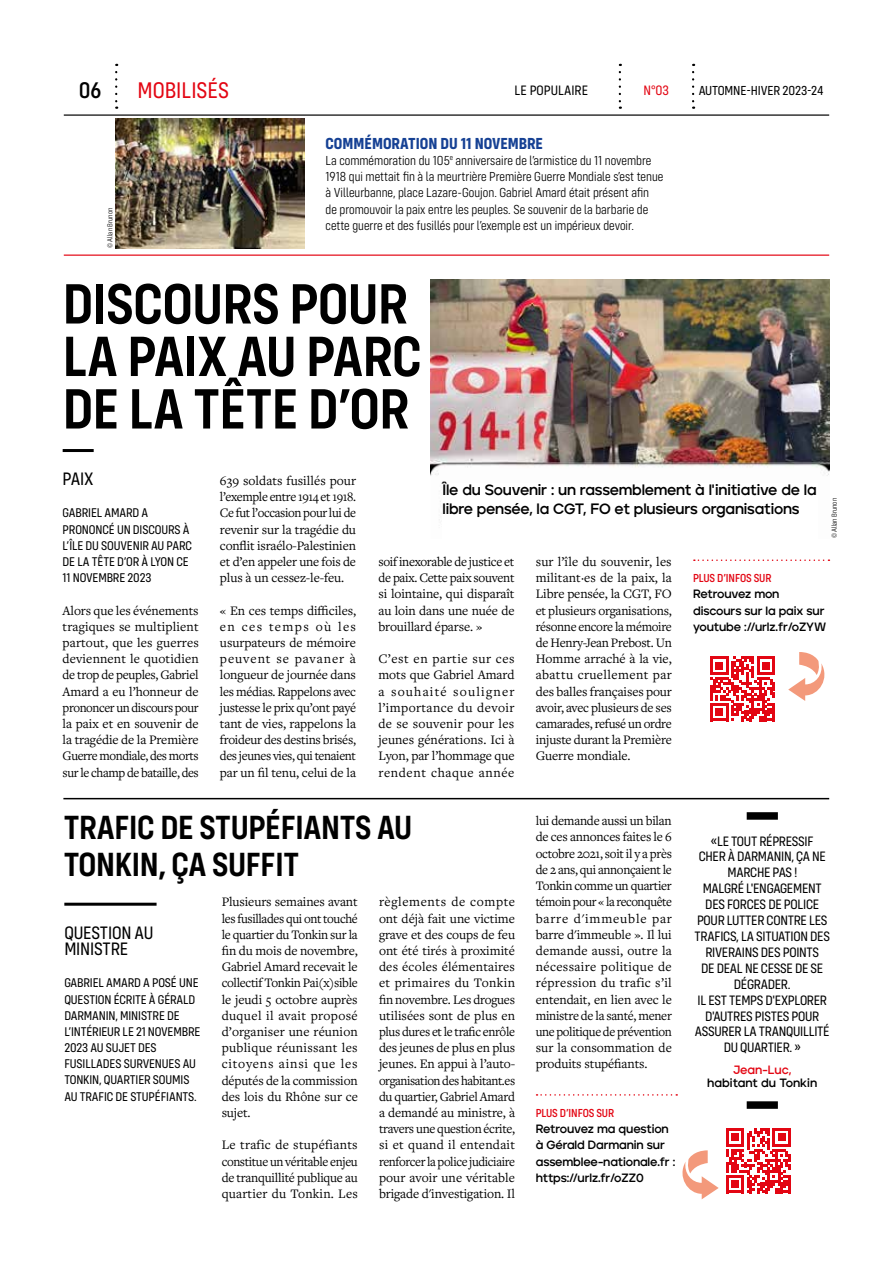
<style>
.page{position:relative;width:893px;height:1263px;background:#fff}
.page>*{position:absolute;margin:0;border:0;box-sizing:border-box;transform-origin:0 0}
.t1{font:600 58.65px/52.5px "Config Condensed";letter-spacing:-.01em;color:#000}
.t2{font:600 34.65px/37.5px "Config Condensed";letter-spacing:-.01em;color:#000}
.t3{font:23.4px "Config Condensed";color:#e30613}
.t4{font:500 23.4px "Config Condensed";color:#000}
.t5{font:18.6px/16.2px "Config Condensed";letter-spacing:-.01em;color:#000}
.t6{font:700 16.5px "Config Condensed";color:#164194}
.t7{font:700 15px/19.5px "Jeko";letter-spacing:-.01em;color:#000}
.t8{font:14.1px/15.9px "Config Condensed";letter-spacing:-.02em;color:#000;text-align:center}
.t9{font:14.1px "Config Condensed";color:#000}
.t10{font:14.1px "Config Condensed";color:#e30613}
.t11{font:13.5px/16.2px "Freight Text Pro";letter-spacing:-.01em;color:#000;text-align:justify}
.t12{font:300 13.5px/16.2px "Config Condensed";color:#000}
.t13{font:13.5px "Config Condensed";letter-spacing:-.01em;color:#000}
.t14{font:13.05px/16.2px "Config Condensed";letter-spacing:-.01em;color:#000}
.t15{font:700 12px/16.2px "Jeko";letter-spacing:-.01em;color:#000}
.t16{font:500 12px "Config Condensed";letter-spacing:-.01em;color:#e30613}
.t17{font:700 12px "Jeko";color:#e30613}
.t18{font:300 7.5px "Config Condensed";color:#000}
</style>
<div class="page">
<hr style="left:64px;top:114px;width:765px;height:2px;background:#000">
<svg style="left:115px;top:72px;width:2px;height:37px"></svg>
<svg style="left:619px;top:72px;width:2px;height:37px"></svg>
<svg style="left:692px;top:72px;width:2px;height:37px"></svg>
<hr style="left:64px;top:255px;width:765px;height:1px;background:#e30613">
<hr style="left:64px;top:903px;width:93px;height:3px;background:#000">
<hr style="left:63px;top:798px;width:766px;height:1px;background:#000">
<img style="left:431px;top:279px;width:398px;height:241px">
<hr style="left:63px;top:449px;width:31px;height:3px;background:#000">
<div style="left:747px;top:812px;width:31px;height:8px;background:#000"></div>
<div style="left:747px;top:1101px;width:31px;height:8px;background:#000"></div>
<svg style="left:710px;top:656px;width:65px;height:65px"></svg>
<svg style="left:726px;top:1128px;width:65px;height:65px"></svg>
<svg style="left:788px;top:652px;width:37px;height:49px"></svg>
<svg style="left:682px;top:1150px;width:37px;height:49px"></svg>
<svg style="left:694px;top:559px;width:135px;height:2px"></svg>
<svg style="left:536px;top:1094px;width:141px;height:2px"></svg>
<img style="left:116px;top:119px;width:188px;height:129px">
<div style="left:442px;top:483px;width:376px;height:63px;background:#fff"></div>
<h3 class="t4" style="left:79px;top:77px;width:24px">06</h3>
<p class="t18" style="left:106px;top:248px;width:42px;rotate:-90deg">© Allan Brunon</p>
<h3 class="t3" style="left:137px;top:77px;width:93px">MOBILISÉS</h3>
<p class="t9" style="left:515px;top:82px;width:75px">LE POPULAIRE</p>
<p class="t10" style="left:643px;top:82px;width:27px">N°03</p>
<p class="t13" style="left:699px;top:83px;width:126px">AUTOMNE-HIVER 2023-24</p>
<p class="t6" style="left:326px;top:134px;width:219px">COMMÉMORATION DU 11 NOVEMBRE</p>
<p class="t12" style="left:326px;top:152px;width:339px">La commémoration du 105<sup>e</sup> anniversaire de l’armistice du 11 novembre 1918 qui mettait fin à la meurtrière Première Guerre Mondiale s’est tenue à Villeurbanne, place Lazare-Goujon. Gabriel Amard était présent afin de promouvoir la paix entre les peuples. Se souvenir de la barbarie de cette guerre et des fusillés pour l’exemple est un impérieux devoir.</p>
<h1 class="t1" style="left:63px;top:277px;width:361px">DISCOURS POUR<br>LA PAIX AU PARC<br>DE LA TÊTE D’OR</h1>
<h3 class="t5" style="left:63px;top:471px;width:33px">PAIX</h3>
<p class="t14" style="left:63px;top:505px;width:131px">GABRIEL AMARD A<br>PRONONCÉ UN DISCOURS À<br>L’ÎLE DU SOUVENIR AU PARC<br>DE LA TÊTE D’OR À LYON CE<br>11 NOVEMBRE 2023</p>
<p class="t11" style="left:63px;top:602px;width:138px">Alors que les événements tragiques se multiplient partout, que les guerres deviennent le quotidien de trop de peuples, Gabriel Amard a eu l’honneur de prononcer un discours pour la paix et en souvenir de la tragédie de la Première Guerre mondiale, des morts sur le champ de bataille, des</p>
<p class="t11" style="left:220px;top:472px;width:138px">639 soldats fusillés pour l’exemple entre 1914 et 1918.<br>Ce fut l’occasion pour lui de revenir sur la tragédie du conflit israélo-Palestinien et d’en appeler une fois de plus à un cessez-le-feu.</p>
<p class="t11" style="left:220px;top:602px;width:138px">« En ces temps difficiles, en ces temps où les usurpateurs de mémoire peuvent se pavaner à longueur de journée dans les médias. Rappelons avec justesse le prix qu’ont payé tant de vies, rappelons la froideur des destins brisés, des jeunes vies, qui tenaient par un fil tenu, celui de la</p>
<p class="t7" style="left:442px;top:479px;width:376px">Île du Souvenir : un rassemblement à l'initiative de la libre pensée, la CGT, FO et plusieurs organisations</p>
<p class="t18" style="left:830px;top:538px;width:42px;rotate:-90deg">© Allan Brunon</p>
<p class="t11" style="left:378px;top:553px;width:138px">soif inexorable de justice et de paix. Cette paix souvent si lointaine, qui disparaît au loin dans une nuée de brouillard éparse. »</p>
<p class="t11" style="left:378px;top:650px;width:138px">C’est en partie sur ces mots que Gabriel Amard a souhaité souligner l’importance du devoir de se souvenir pour les jeunes générations. Ici à Lyon, par l’hommage que rendent chaque année</p>
<p class="t11" style="left:536px;top:553px;width:138px">sur l’île du souvenir, les militant·es de la paix, la Libre pensée, la CGT, FO et plusieurs organisations, résonne encore la mémoire de Henry-Jean Prebost. Un Homme arraché à la vie, abattu cruellement par des balles françaises pour avoir, avec plusieurs de ses camarades, refusé un ordre injuste durant la Première Guerre mondiale.</p>
<p class="t16" style="left:693px;top:571px;width:80px">PLUS D’INFOS SUR</p>
<p class="t15" style="left:693px;top:586px;width:135px">Retrouvez mon discours sur la paix sur youtube ://urlz.fr/oZYW</p>
<h2 class="t2" style="left:64px;top:808px;width:350px">TRAFIC DE STUPÉFIANTS AU<br>TONKIN, ÇA SUFFIT</h2>
<h3 class="t5" style="left:64px;top:924px;width:91px">QUESTION AU<br>MINISTRE</h3>
<p class="t14" style="left:64px;top:975px;width:138px">GABRIEL AMARD A POSÉ UNE<br>QUESTION ÉCRITE À GÉRALD<br>DARMANIN, MINISTRE DE<br>L’INTÉRIEUR LE 21 NOVEMBRE<br>2023 AU SUJET DES<br>FUSILLADES SURVENUES AU<br>TONKIN, QUARTIER SOUMIS<br>AU TRAFIC DE STUPÉFIANTS.</p>
<p class="t11" style="left:222px;top:893px;width:138px">Plusieurs semaines avant les fusillades qui ont touché le quartier du Tonkin sur la fin du mois de novembre, Gabriel Amard recevait le collectif Tonkin Pai(x)sible le jeudi 5 octobre auprès duquel il avait proposé d’organiser une réunion publique réunissant les citoyens ainsi que les députés de la commission des lois du Rhône sur ce sujet.</p>
<p class="t11" style="left:222px;top:1136px;width:138px">Le trafic de stupéfiants constitue un véritable enjeu de tranquillité publique au quartier du Tonkin. Les</p>
<p class="t11" style="left:379px;top:893px;width:138px">règlements de compte ont déjà fait une victime grave et des coups de feu ont été tirés à proximité des écoles élémentaires et primaires du Tonkin fin novembre. Les drogues utilisées sont de plus en plus dures et le trafic enrôle des jeunes de plus en plus jeunes. En appui à l’auto&shy;organisation des habitant.es du quartier, Gabriel Amard a demandé au ministre, à travers une question écrite, si et quand il entendait renforcer la police judiciaire pour avoir une véritable brigade d'investigation. Il</p>
<p class="t11" style="left:536px;top:812px;width:138px">lui demande aussi un bilan de ces annonces faites le 6 octobre 2021, soit il y a près de 2 ans, qui annonçaient le Tonkin comme un quartier témoin pour « la reconquête barre d'immeuble par barre d'immeuble ». Il lui demande aussi, outre la nécessaire politique de répression du trafic s’il entendait, en lien avec le ministre de la santé, mener une politique de prévention sur la consommation de produits stupéfiants.</p>
<p class="t16" style="left:536px;top:1106px;width:80px">PLUS D’INFOS SUR</p>
<p class="t15" style="left:536px;top:1121px;width:141px">Retrouvez ma question à Gérald Darmanin sur assemblee-nationale.fr : https://urlz.fr/oZZ0</p>
<p class="t8" style="left:695px;top:833px;width:137px">«LE TOUT RÉPRESSIF<br>CHER À DARMANIN, ÇA NE<br>MARCHE PAS !<br>MALGRÉ L'ENGAGEMENT<br>DES FORCES DE POLICE<br>POUR LUTTER CONTRE LES<br>TRAFICS, LA SITUATION DES<br>RIVERAINS DES POINTS<br>DE DEAL NE CESSE DE SE<br>DÉGRADER.<br>IL EST TEMPS D'EXPLORER<br>D'AUTRES PISTES POUR<br>ASSURER LA TRANQUILLITÉ<br>DU QUARTIER. »</p>
<p class="t17" style="left:733px;top:1062px;width:60px">Jean-Luc,</p>
<p class="t15" style="left:707px;top:1075px;width:111px">habitant du Tonkin</p>
</div>
